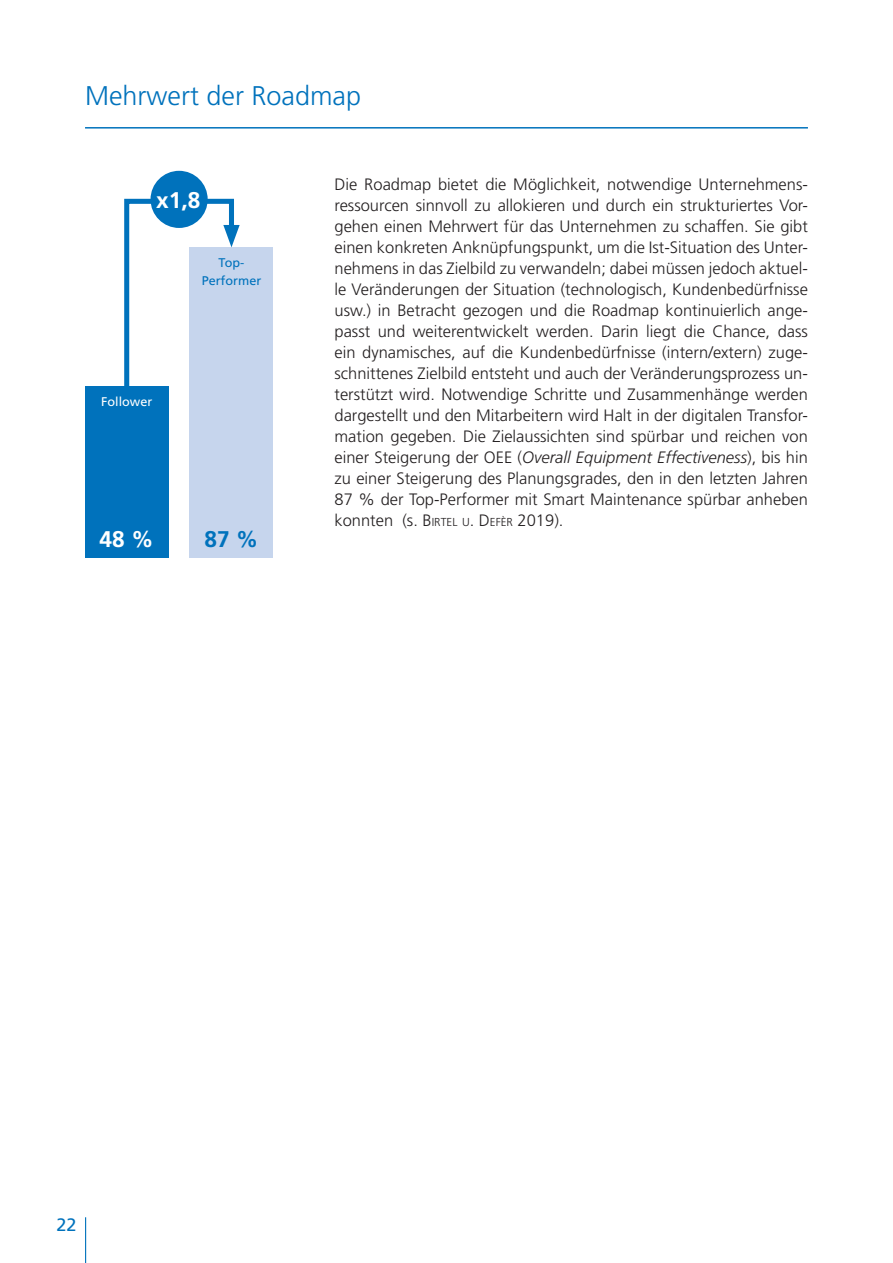
<style>
.page{position:relative;width:893px;height:1263px;background:#fff}
.page>*{position:absolute;margin:0;border:0;box-sizing:border-box;transform-origin:0 0}
.t1{font:300 27px "Frutiger";color:#0072bc}
.t2{font:700 22.65px "Frutiger";color:#fff}
.t3{font:700 22.65px "Frutiger";color:#0072bc}
.t4{font:18px "Frutiger";color:#0072bc}
.t5{font:300 16.5px/21px "Frutiger";color:#231f20;text-align:justify}
.t6{font:12.6px/17.7px "Frutiger";color:#0072bc;text-align:center}
.t7{font:12.6px "Frutiger";color:#fff}
.s1{font-style:italic}
.s2{font-style:inherit}
.s3{font-size:11.55px}
</style>
<div class="page">
<hr style="left:85px;top:1217px;width:1px;height:46px;background:#0072bc">
<hr style="left:85px;top:127px;width:723px;height:2px;background:#0072bc">
<div style="left:85px;top:386px;width:83px;height:172px;background:#0072bc"></div>
<div style="left:190px;top:247px;width:83px;height:311px;background:#c6d5ed"></div>
<svg style="left:124px;top:196px;width:116px;height:195px"></svg>
<div style="left:151px;top:171px;width:57px;height:57px;background:#0072bc;border-radius:50%"></div>
<p class="t1" style="left:85px;top:81px;width:278px">Mehrwert der Roadmap</p>
<p class="t2" style="left:156px;top:187px;width:46px">x1,8</p>
<p class="t7" style="left:101px;top:395px;width:53px">Follower</p>
<p class="t6" style="left:202px;top:254px;width:61px">Top-<br>Performer</p>
<p class="t2" style="left:100px;top:526px;width:56px">48 %</p>
<p class="t3" style="left:204px;top:526px;width:56px">87 %</p>
<p class="t5" style="left:334px;top:174px;width:475px">Die Roadmap bietet die Möglichkeit, notwendige Unternehmens&shy;ressourcen sinnvoll zu allokieren und durch ein strukturiertes Vor&shy;gehen einen Mehrwert für das Unternehmen zu schaffen. Sie gibt einen konkreten Anknüpfungspunkt, um die Ist-Situation des Unter&shy;nehmens in das Zielbild zu verwandeln; dabei müssen jedoch aktuel&shy;le Veränderungen der Situation (technologisch, Kundenbedürfnisse usw.) in Betracht gezogen und die Roadmap kontinuierlich ange&shy;passt und weiterentwickelt werden. Darin liegt die Chance, dass ein dynamisches, auf die Kundenbedürfnisse (intern/extern) zuge&shy;schnittenes Zielbild entsteht und auch der Veränderungsprozess un&shy;terstützt wird. Notwendige Schritte und Zusammenhänge werden dargestellt und den Mitarbeitern wird Halt in der digitalen Transfor&shy;mation gegeben. Die Zielaussichten sind spürbar und reichen von einer Steigerung der OEE (<span class="s1">Overall Equipment Effectiveness</span>), bis hin zu einer Steigerung des Planungsgrades, den in den letzten Jahren 87 % der Top-Performer mit Smart Maintenance spürbar anheben konnten (s. <span class="s2">B</span><span class="s3">IRTEL U</span><span class="s2">. D</span><span class="s3">EFÈR</span> <span class="s2">2019</span>).</p>
<p class="t4" style="left:57px;top:1214px;width:22px">22</p>
</div>
